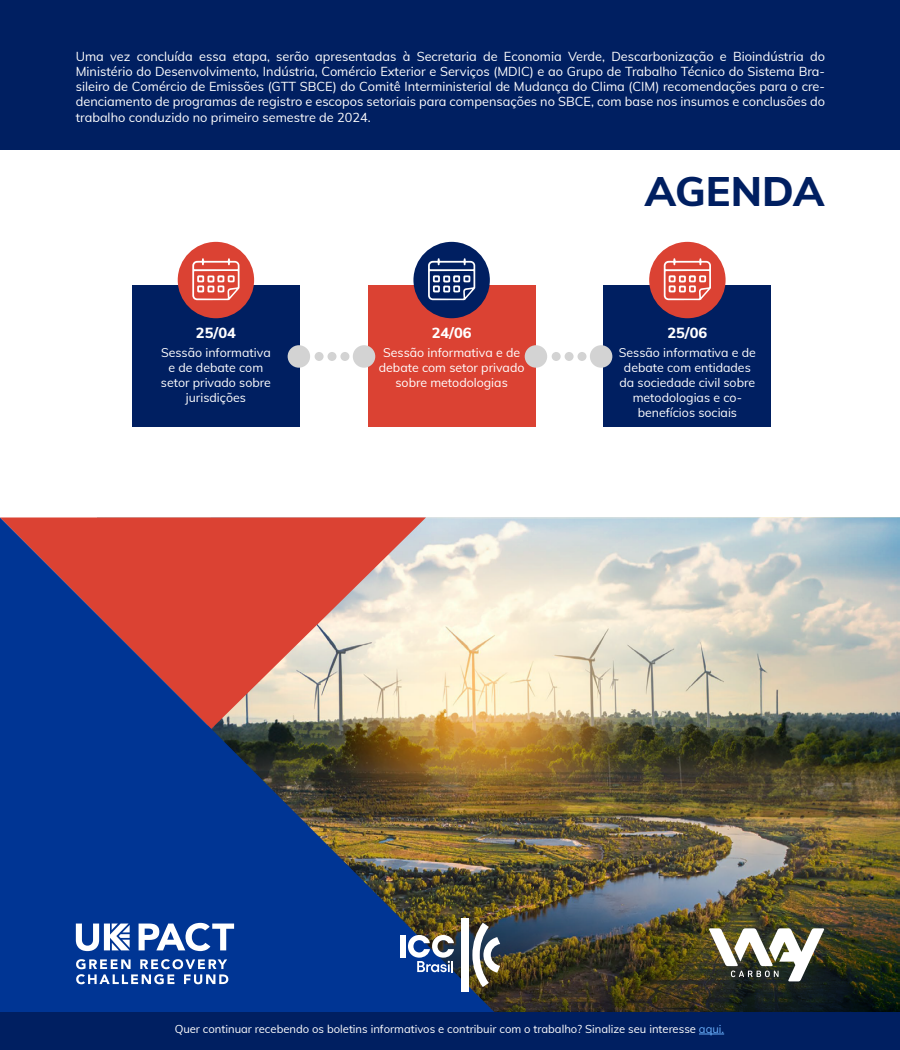
<style>
.page{position:relative;width:900px;height:1050px;background:#fff}
.page>*{position:absolute;margin:0;border:0;box-sizing:border-box;transform-origin:0 0}
.t1{font:800 41.25px "Muli";color:#001f61}
.t2{font:800 14.62px "Muli";color:#fff}
.t3{font:12.75px/15.3px "Muli";color:#fff;text-align:justify}
.t4{font:12.38px/14.9px "Muli";color:#fff;text-align:center}
.t5{font:11.25px "Muli";color:#fff}
.s1{color:#69aef9}
</style>
<div class="page">
<img style="left:550px;top:801px;width:350px;height:102px">
<img style="left:495px;top:518px;width:405px;height:283px">
<img style="left:495px;top:903px;width:405px;height:109px">
<img style="left:0;top:518px;width:495px;height:494px">
<div style="left:0;top:1012px;width:900px;height:38px;background:#001f61"></div>
<svg style="left:699px;top:1034px;width:25px;height:1px"></svg>
<div style="left:0;top:0;width:900px;height:149px;background:#001f61"></div>
<div style="left:132px;top:286px;width:168px;height:141px;background:#001f61"></div>
<div style="left:178px;top:242px;width:76px;height:76px;background:#db4233;border-radius:50%"></div>
<svg style="left:192px;top:258px;width:48px;height:42px"></svg>
<div style="left:368px;top:286px;width:167px;height:141px;background:#db4233"></div>
<div style="left:413px;top:242px;width:77px;height:76px;background:#001f61;border-radius:50%"></div>
<svg style="left:428px;top:258px;width:47px;height:42px"></svg>
<div style="left:604px;top:286px;width:167px;height:141px;background:#001f61"></div>
<div style="left:649px;top:242px;width:77px;height:76px;background:#db4233;border-radius:50%"></div>
<svg style="left:664px;top:258px;width:47px;height:42px"></svg>
<div style="left:288px;top:345px;width:22px;height:23px;background:#d3d3d3;border-radius:50%"></div>
<div style="left:315px;top:352px;width:9px;height:9px;background:#d3d3d3;border-radius:50%"></div>
<div style="left:328px;top:352px;width:9px;height:9px;background:#d3d3d3;border-radius:50%"></div>
<div style="left:340px;top:352px;width:9px;height:9px;background:#d3d3d3;border-radius:50%"></div>
<div style="left:353px;top:345px;width:22px;height:23px;background:#d3d3d3;border-radius:50%"></div>
<div style="left:525px;top:345px;width:22px;height:23px;background:#d3d3d3;border-radius:50%"></div>
<div style="left:552px;top:352px;width:9px;height:9px;background:#d3d3d3;border-radius:50%"></div>
<div style="left:565px;top:352px;width:9px;height:9px;background:#d3d3d3;border-radius:50%"></div>
<div style="left:578px;top:352px;width:9px;height:9px;background:#d3d3d3;border-radius:50%"></div>
<div style="left:590px;top:345px;width:22px;height:23px;background:#d3d3d3;border-radius:50%"></div>
<div style="left:461px;top:918px;width:8px;height:74px;background:#fff"></div>
<svg style="left:472px;top:923px;width:28px;height:64px"></svg>
<div style="left:400px;top:935px;width:5px;height:22px;background:#fff"></div>
<svg style="left:408px;top:935px;width:46px;height:37px"></svg>
<img style="left:708px;top:928px;width:117px;height:53px">
<svg style="left:139px;top:923px;width:95px;height:28px"></svg>
<svg style="left:76px;top:924px;width:54px;height:27px"></svg>
<svg style="left:76px;top:959px;width:152px;height:25px"></svg>
<p class="t3" style="left:76px;top:48px;width:751px">Uma vez concluída essa etapa, serão apresentadas à Secretaria de Economia Verde, Descarbonização e Bioindústria do Ministério do Desenvolvimento, Indústria, Comércio Exterior e Serviços (MDIC) e ao Grupo de Trabalho Técnico do Sistema Bra&shy;sileiro de Comércio de Emissões (GTT SBCE) do Comitê Interministerial de Mudança do Clima (CIM) recomendações para o cre&shy;denciamento de programas de registro e escopos setoriais para compensações no SBCE, com base nos insumos e conclusões do trabalho conduzido no primeiro semestre de 2024.</p>
<p class="t2" style="left:196px;top:322px;width:41px">25/04</p>
<p class="t4" style="left:161px;top:345px;width:112px">Sessão informativa e de debate com setor privado sobre jurisdições</p>
<p class="t2" style="left:432px;top:322px;width:41px">24/06</p>
<p class="t4" style="left:379px;top:345px;width:147px">Sessão informativa e de debate com setor privado sobre metodologias</p>
<h1 class="t1" style="left:645px;top:161px;width:181px">AGENDA</h1>
<p class="t2" style="left:667px;top:322px;width:41px">25/06</p>
<p class="t4" style="left:619px;top:345px;width:138px">Sessão informativa e de debate com entidades da sociedade civil sobre metodologias e co&shy;benefícios sociais</p>
<p class="t5" style="left:175px;top:1021px;width:551px">Quer continuar recebendo os boletins informativos e contribuir com o trabalho? Sinalize seu interesse <span class="s1">aqui.</span></p>
</div>
